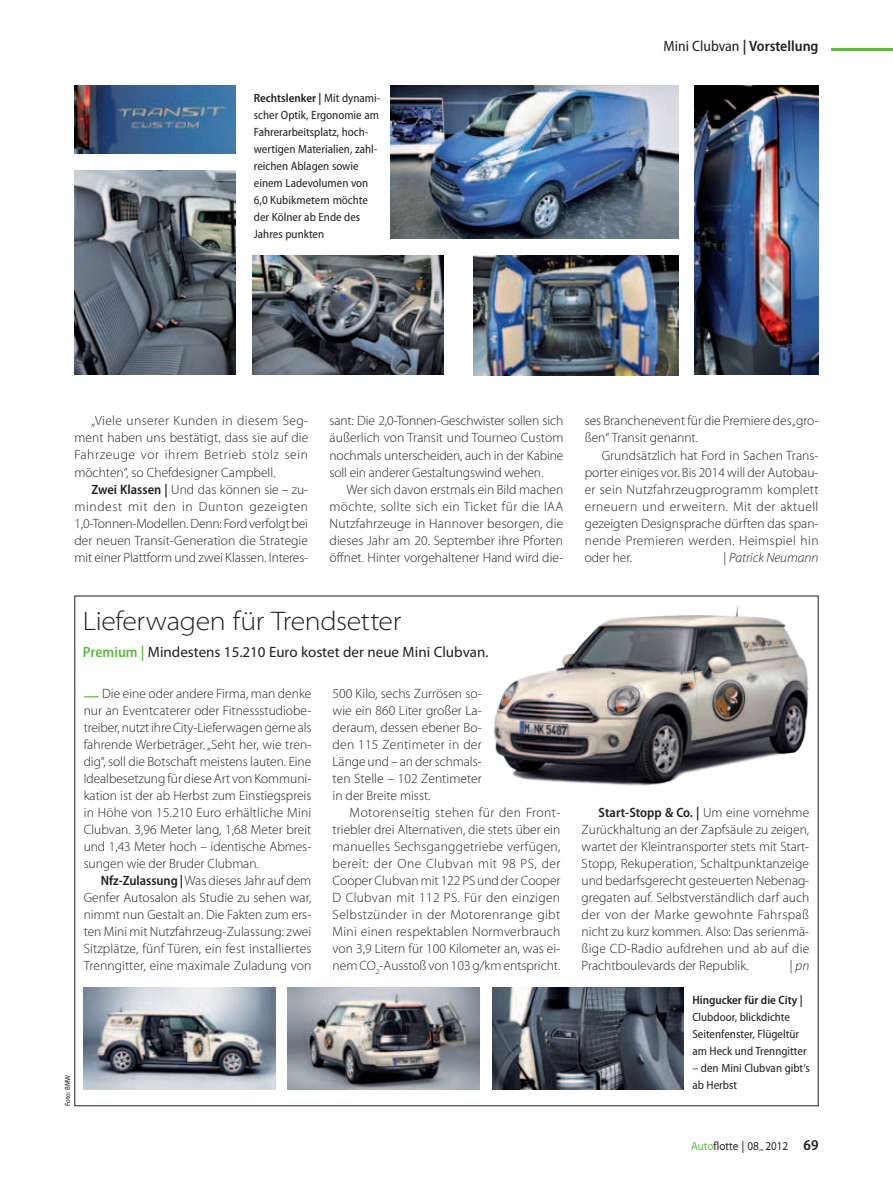
<style>
.page{position:relative;width:893px;height:1187px;background:#fff}
.page>*{position:absolute;margin:0;border:0;box-sizing:border-box;transform-origin:0 0}
.t1{font:300 semi-expanded 27px "Myriad Pro";letter-spacing:-.015em;color:#231f20}
.t2{font:15px "Myriad Pro";color:#231f20}
.t3{font:600 semi-condensed 15px "Myriad Pro";color:#231f20}
.t4{font:300 13.5px/17px "Myriad Pro";color:#231f20;text-align:justify}
.t5{font:italic 300 13.5px "Myriad Pro";color:#231f20}
.t6{font:semi-condensed 12px/17px "Myriad Pro";color:#231f20}
.t7{font:semi-expanded 12px "Myriad Pro";color:#231f20;scale:.85 1}
.t8{font:600 semi-condensed 12px "Myriad Pro";color:#231f20}
.t9{font:semi-condensed 7.5px "Myriad Pro";color:#231f20}
.s1{font-weight:600}
.s2{font-weight:400}
.s3{font-weight:600;font-stretch:semi-condensed}
.s4{font-style:normal}
.s5{font-weight:600;font-stretch:semi-condensed;color:#60b745}
.s6{font-weight:600;font-size:15.75px;color:#60b745}
.s7{color:#60b745}
.s8{font-weight:600;font-stretch:semi-condensed;font-size:15px}
</style>
<div class="page">
<hr style="left:831px;top:48px;width:62px;height:3px;background:#60b745">
<img style="left:390px;top:85px;width:288px;height:153px">
<img style="left:74px;top:85px;width:161px;height:68px">
<img style="left:74px;top:170px;width:161px;height:204px">
<img style="left:695px;top:85px;width:124px;height:289px">
<img style="left:474px;top:256px;width:204px;height:119px">
<img style="left:253px;top:255px;width:191px;height:119px">
<img style="left:493px;top:606px;width:316px;height:180px">
<img style="left:288px;top:987px;width:191px;height:102px">
<img style="left:84px;top:987px;width:191px;height:102px">
<img style="left:492px;top:987px;width:192px;height:102px">
<p class="t6" style="left:254px;top:90px;width:128px"><span class="s1">Rechtslenker |</span> Mit dynami&shy;scher Optik, Ergonomie am<br>Fahrerarbeitsplatz, hoch&shy;wertigen Materialien, zahl&shy;reichen Ablagen sowie einem Ladevolumen von<br>6,0 Kubikmetern möchte der Kölner ab Ende des<br>Jahres punkten</p>
<p class="t3" style="left:664px;top:38px;width:156px"><span class="s2">Mini Clubvan</span> | Vorstellung</p>
<p class="t4" style="left:74px;top:412px;width:235px;text-indent:17px">„Viele unserer Kunden in diesem Seg&shy;ment haben uns bestätigt, dass sie auf die Fahrzeuge vor ihrem Betrieb stolz sein möchten“, so Chefdesigner Campbell.</p>
<p class="t4" style="left:74px;top:480px;width:235px;text-indent:17px"><span class="s3">Zwei Klassen |</span> Und das können sie – zu&shy;mindest mit den in Dunton gezeigten 1,0-Tonnen-Modellen. Denn: Ford verfolgt bei der neuen Transit-Generation die Strategie mit einer Plattform und zwei Klassen. Interes-</p>
<p class="t4" style="left:330px;top:412px;width:235px">sant: Die 2,0-Tonnen-Geschwister sollen sich äußerlich von Transit und Tourneo Custom nochmals unterscheiden, auch in der Kabine soll ein anderer Gestaltungswind wehen.</p>
<p class="t4" style="left:330px;top:481px;width:235px;text-indent:17px">Wer sich davon erstmals ein Bild machen möchte, sollte sich ein Ticket für die IAA Nutzfahrzeuge in Hannover besorgen, die dieses Jahr am 20. September ihre Pforten öffnet. Hinter vorgehaltener Hand wird die-</p>
<p class="t4" style="left:585px;top:412px;width:235px">ses Branchenevent für die Premiere des „gro&shy;ßen“ Transit genannt.</p>
<p class="t4" style="left:585px;top:446px;width:235px;text-indent:17px">Grundsätzlich hat Ford in Sachen Trans&shy;porter einiges vor. Bis 2014 will der Autobau&shy;er sein Nutzfahrzeugprogramm komplett erneuern und erweitern. Mit der aktuell gezeigten Designsprache dürften das span&shy;nende Premieren werden. Heimspiel hin oder her.</p>
<p class="t5" style="left:723px;top:550px;width:97px"><span class="s4">|</span> Patrick Neumann</p>
<p class="t9" style="left:64px;top:1105px;width:33px;rotate:-90deg">Foto: BMW</p>
<h1 class="t1" style="left:83px;top:605px;width:320px">Lieferwagen für Trendsetter</h1>
<p class="t2" style="left:83px;top:642px;width:407px"><span class="s5">Premium |</span> Mindestens 15.210 Euro kostet der neue Mini Clubvan.</p>
<p class="t4" style="left:84px;top:685px;width:229px"><span class="s6">—</span> Die eine oder andere Firma, man denke nur an Eventcaterer oder Fitnessstudiobe&shy;treiber, nutzt ihre City-Lieferwagen gerne als fahrende Werbeträger. „Seht her, wie tren&shy;dig“, soll die Botschaft meistens lauten. Eine Idealbesetzung für diese Art von Kommuni&shy;kation ist der ab Herbst zum Einstiegspreis in Höhe von 15.210 Euro erhältliche Mini Clubvan. 3,96 Meter lang, 1,68 Meter breit und 1,43 Meter hoch – identische Abmes&shy;sungen wie der Bruder Clubman.</p>
<p class="t4" style="left:84px;top:872px;width:229px;text-indent:17px"><span class="s3">Nfz-Zulassung |</span> Was dieses Jahr auf dem Genfer Autosalon als Studie zu sehen war, nimmt nun Gestalt an. Die Fakten zum ers&shy;ten Mini mit Nutzfahrzeug-Zulassung: zwei Sitzplätze, fünf Türen, ein fest installiertes Trenngitter, eine maximale Zuladung von</p>
<p class="t4" style="left:333px;top:685px;width:151px">500 Kilo, sechs Zurrösen so&shy;wie ein 860 Liter großer La&shy;deraum, dessen ebener Bo&shy;den 115 Zentimeter in der Länge und – an der schmals&shy;ten Stelle – 102 Zentimeter in der Breite misst.</p>
<p class="t4" style="left:333px;top:804px;width:229px;text-indent:17px">Motorenseitig stehen für den Front&shy;triebler drei Alternativen, die stets über ein manuelles Sechsganggetriebe verfügen, bereit: der One Clubvan mit 98 PS, der Cooper Clubvan mit 122 PS und der Cooper D Clubvan mit 112 PS. Für den einzigen Selbstzünder in der Motorenrange gibt Mini einen respektablen Normverbrauch von 3,9 Litern für 100 Kilometer an, was ei&shy;nem CO<sub>2</sub>-Ausstoß von 103 g/km entspricht.</p>
<p class="t4" style="left:582px;top:804px;width:229px;text-indent:17px"><span class="s3">Start-Stopp &amp; Co. |</span> Um eine vornehme Zurückhaltung an der Zapfsäule zu zeigen, wartet der Kleintransporter stets mit Start-Stopp, Rekuperation, Schaltpunktanzeige und bedarfsgerecht gesteuerten Nebenag&shy;gregaten auf. Selbstverständlich darf auch der von der Marke gewohnte Fahrspaß nicht zu kurz kommen. Also: Das serienmä&shy;ßige CD-Radio aufdrehen und ab auf die Prachtboulevards der Republik.</p>
<p class="t5" style="left:790px;top:958px;width:21px"><span class="s4">|</span> pn</p>
<p class="t8" style="left:692px;top:993px;width:112px">Hingucker für die City |</p>
<p class="t6" style="left:692px;top:1008px;width:116px">Clubdoor, blickdichte<br>Seitenfenster, Flügeltür am Heck und Trenngitter</p>
<p class="t6" style="left:692px;top:1059px;width:119px">– den Mini Clubvan gibt‘s ab Herbst</p>
<p class="t7" style="left:691px;top:1139px;width:152px"><span class="s7">Auto</span>flotte | 08– 2012 <span class="s8">69</span></p>
</div>
